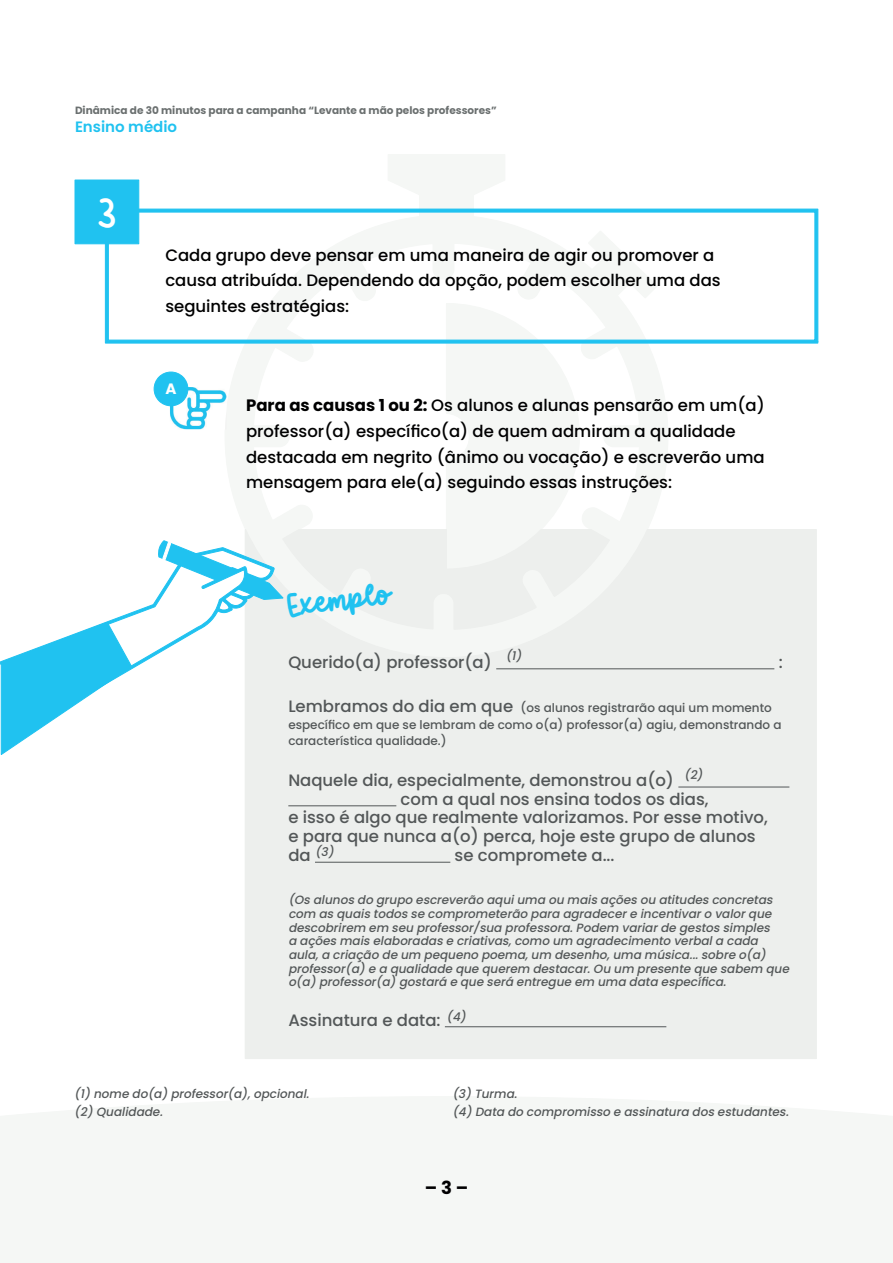
<style>
.page{position:relative;width:893px;height:1263px;background:#fff}
.page>*{position:absolute;margin:0;border:0;box-sizing:border-box;transform-origin:0 0}
.Paragraph_Style1{font:30px "Sweet Brownie";color:#fff}
.Paragraph_Style1-2{font:24px "Sweet Brownie";color:#20c2f0}
.t1{font:700 18px "Poppins";color:#000001}
.Paragraph_Style1-3{font:500 16.5px/25.7px "Poppins";color:#000001}
.Paragraph_Style1-4{font:500 16.5px "Poppins";color:#535758}
.t2{font:600 15px "Poppins";color:#20c2f0}
.Paragraph_Style1-5{font:700 15px "Poppins";color:#fff}
.Paragraph_Style1-6{font:italic 500 12px/13.6px "Poppins";color:#535758}
.Paragraph_Style1-7{font:500 12px/16.5px "Poppins";color:#535758}
.t3{font:700 10.5px "Poppins";color:#6b7070}
.s1{font-weight:700}
.s2{font-size:16.5px}
</style>
<div class="page">
<svg style="left:225px;top:208px;width:443px;height:222px"></svg>
<svg style="left:105px;top:209px;width:713px;height:134px"></svg>
<div style="left:75px;top:180px;width:64px;height:64px;background:#20c2f0;border:1px solid #20c2f0"></div>
<img style="left:170px;top:387px;width:56px;height:43px">
<svg style="left:225px;top:411px;width:1px;height:19px"></svg>
<svg style="left:154px;top:372px;width:34px;height:34px"></svg>
<div style="left:245px;top:529px;width:571px;height:529px;background:#edefed"></div>
<svg style="left:0;top:541px;width:283px;height:213px"></svg>
<hr style="left:496px;top:668px;width:278px;height:1px;background:#535758">
<hr style="left:678px;top:787px;width:111px;height:1px;background:#535758">
<hr style="left:288px;top:805px;width:108px;height:1px;background:#535758">
<hr style="left:315px;top:862px;width:135px;height:1px;background:#535758">
<hr style="left:445px;top:1026px;width:221px;height:1px;background:#535758">
<p class="t3" style="left:75px;top:105px;width:423px">Dinâmica de 30 minutos para a campanha “Levante a mão pelos professores”</p>
<p class="t2" style="left:75px;top:118px;width:104px">Ensino médio</p>
<p class="Paragraph_Style1" style="left:98px;top:189px;width:20px">3</p>
<p class="Paragraph_Style1-3" style="left:165px;top:242px;width:557px">Cada grupo deve pensar em uma maneira de agir ou promover a causa atribuída. Dependendo da opção, podem escolher uma das seguintes estratégias:</p>
<p class="Paragraph_Style1-5" style="left:165px;top:380px;width:13px">A</p>
<p class="Paragraph_Style1-3" style="left:246px;top:393px;width:520px"><span class="s1">Para as causas 1 ou 2:</span> Os alunos e alunas pensarão em um(a) professor(a) específico(a) de quem admiram a qualidade destacada em negrito (ânimo ou vocação) e escreverão uma mensagem para ele(a) seguindo essas instruções:</p>
<p class="Paragraph_Style1-2" style="left:285px;top:587px;width:106px;rotate:-7deg">Exemplo</p>
<p class="Paragraph_Style1-4" style="left:288px;top:652px;width:205px">Querido(a) professor(a)</p>
<p class="Paragraph_Style1-4" style="left:779px;top:652px;width:6px">:</p>
<p class="Paragraph_Style1-7" style="left:288px;top:700px;width:495px"><span class="s2">Lembramos do dia em que</span> (os alunos registrarão aqui um momento específico em que se lembram de como o(a) professor(a) agiu, demonstrando a característica qualidade.)</p>
<p class="Paragraph_Style1-4" style="left:288px;top:770px;width:387px">Naquele dia, especialmente, demonstrou a(o)</p>
<p class="Paragraph_Style1-4" style="left:401px;top:789px;width:310px">com a qual nos ensina todos os dias,</p>
<p class="Paragraph_Style1-4" style="left:288px;top:808px;width:481px">e isso é algo que realmente valorizamos. Por esse motivo,</p>
<p class="Paragraph_Style1-4" style="left:288px;top:827px;width:469px">e para que nunca a(o) perca, hoje este grupo de alunos</p>
<p class="Paragraph_Style1-4" style="left:288px;top:846px;width:24px">da</p>
<p class="Paragraph_Style1-4" style="left:455px;top:846px;width:161px">se compromete a...</p>
<p class="Paragraph_Style1-6" style="left:506px;top:649px;width:21px">(1)</p>
<p class="Paragraph_Style1-6" style="left:684px;top:768px;width:24px">(2)</p>
<p class="Paragraph_Style1-6" style="left:315px;top:845px;width:24px">(3)</p>
<p class="Paragraph_Style1-6" style="left:288px;top:893px;width:506px">(Osalunosdo grupo escreverão aquiuma ou maisaçõesou atitudesconcretas com asquaistodosse comprometerão para agradecere incentivaro valorque descobrirem em seu professor/sua professora.Podem variarde gestossimples<br>a açõesmaiselaboradase criativas,como um agradecimento verbala cada aula,a criação de um pequeno poema,um desenho,uma música...sobre o(a) professor(a)e a qualidade que querem destacar.Ou um presente que sabem que o(a)professor(a)gostará e que será entregue em uma data específica.</p>
<p class="Paragraph_Style1-4" style="left:288px;top:1010px;width:154px">Assinatura e data:</p>
<p class="Paragraph_Style1-6" style="left:446px;top:1010px;width:25px">(4)</p>
<p class="Paragraph_Style1-6" style="left:74px;top:1087px;width:240px">(1)nome do(a)professor(a),opcional.</p>
<p class="Paragraph_Style1-6" style="left:452px;top:1087px;width:70px">(3)Turma.</p>
<p class="Paragraph_Style1-6" style="left:74px;top:1105px;width:93px">(2)Qualidade.</p>
<p class="Paragraph_Style1-6" style="left:452px;top:1105px;width:341px">(4)Data do compromisso e assinatura dosestudantes.</p>
<h3 class="t1" style="left:425px;top:1177px;width:45px">– 3 –</h3>
</div>
